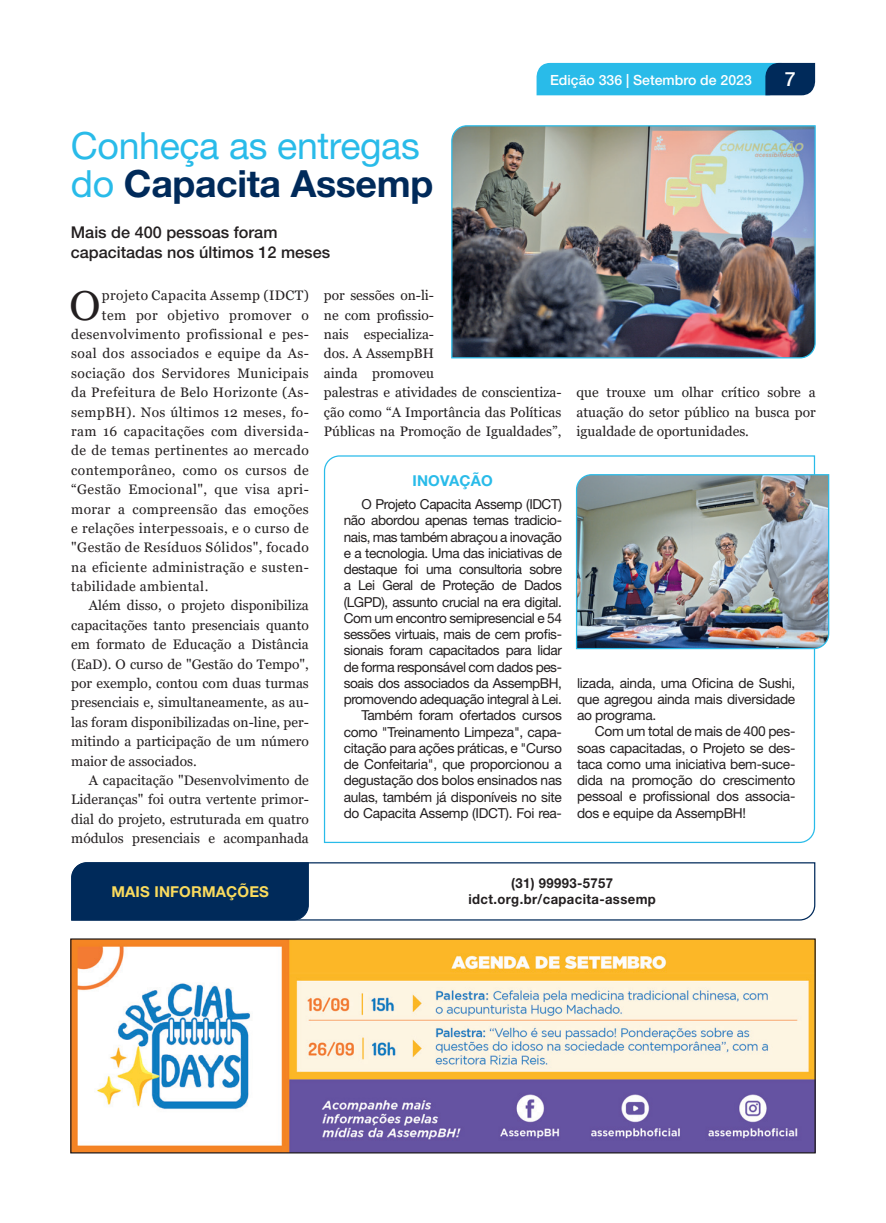
<style>
.page{position:relative;width:886px;height:1223px;background:#fff}
.page>*{position:absolute;margin:0;border:0;box-sizing:border-box;transform-origin:0 0}
.Corpo_texto{font:41.75px "Georgia";color:#231f20}
.título_materia{font:37.5px "Helvetica Neue LT Std";letter-spacing:-.01em;color:#29bbe9}
.título_materia-2{font:700 37.5px "Helvetica Neue LT Std";letter-spacing:-.01em;color:#002a5a}
.t1{font:500 19.62px "Helvetica Neue LT Std";color:#fff}
.subtitulo_materia{font:500 16.25px "Helvetica Neue LT Std";color:#231f20}
.t2{font:700 15px "Helvetica Neue LT Std";letter-spacing:.01em;color:#fadb5e}
.t3{font:700 15px "Helvetica Neue LT Std";letter-spacing:.01em;color:#29bbe9}
.t4{font:500 14px "Helvetica Neue LT Std";color:#fff}
.Corpo_texto-2{font:13.75px/19.4px "Georgia";letter-spacing:.03em;color:#231f20;text-align:justify}
.t5{font:13.75px/16.2px "Helvetica Neue LT Std";letter-spacing:-.02em;color:#231f20;text-align:justify}
.Corpo_texto-3{font:13.75px/19.4px "Georgia";color:#231f20}
.t6{font:700 13.75px "Helvetica Neue LT Std";letter-spacing:.03em;color:#231f20;scale:.95 1}
.s1{font-weight:400;color:#29bbe9}
</style>
<div class="page">
<svg style="left:536px;top:63px;width:279px;height:32px;background:#24a3d0"></svg>
<img style="left:451px;top:125px;width:365px;height:234px">
<svg style="left:323px;top:455px;width:493px;height:388px"></svg>
<img style="left:575px;top:473px;width:255px;height:177px">
<svg style="left:71px;top:862px;width:744px;height:59px"></svg>
<img style="left:72px;top:940px;width:742px;height:211px">
<div style="left:70px;top:938px;width:746px;height:215px;border:1px solid #231f20"></div>
<p class="t4" style="left:550px;top:72px;width:203px">Edição 336 | Setembro de 2023</p>
<h3 class="t1" style="left:785px;top:68px;width:12px">7</h3>
<p class="título_materia" style="left:71px;top:123px;width:350px">Conheça as entregas</p>
<p class="título_materia-2" style="left:71px;top:160px;width:364px"><span class="s1">do</span> Capacita Assemp</p>
<p class="subtitulo_materia" style="left:71px;top:223px;width:208px">Mais de 400 pessoas foram</p>
<p class="subtitulo_materia" style="left:71px;top:242px;width:261px">capacitadas nos últimos 12 meses</p>
<p class="Corpo_texto-3" style="left:324px;top:286px;width:239px">por sessões on-li-<br>ne com profissio-<br>nais especializa-<br>dos. A AssempBH<br>ainda promoveu<br>palestras e atividades de conscientiza&shy;ção como “A Importância das Políticas<br>Públicas na Promoção de Igualdades”,</p>
<p class="Corpo_texto" style="left:70px;top:280px;width:33px">O</p>
<p class="Corpo_texto-2" style="left:102px;top:286px;width:208px">projeto Capacita Assemp (IDCT)</p>
<p class="Corpo_texto-2" style="left:102px;top:305px;width:208px">tem por objetivo promover o</p>
<p class="Corpo_texto-2" style="left:71px;top:325px;width:239px">desenvolvimento profissional e pes-</p>
<p class="Corpo_texto-2" style="left:71px;top:344px;width:239px">soal dos associados e equipe da As-</p>
<p class="Corpo_texto-2" style="left:71px;top:364px;width:239px">sociação dos Servidores Municipais</p>
<p class="Corpo_texto-2" style="left:71px;top:383px;width:239px">da Prefeitura de Belo Horizonte (As-</p>
<p class="Corpo_texto-2" style="left:71px;top:402px;width:239px">sempBH). Nos últimos 12 meses, fo-</p>
<p class="Corpo_texto-2" style="left:71px;top:422px;width:239px">ram 16 capacitações com diversida-</p>
<p class="Corpo_texto-2" style="left:71px;top:441px;width:239px">de de temas pertinentes ao mercado</p>
<p class="Corpo_texto-2" style="left:71px;top:460px;width:239px">contemporâneo, como os cursos de</p>
<p class="Corpo_texto-2" style="left:71px;top:480px;width:239px">“Gestão Emocional", que visa apri-</p>
<p class="Corpo_texto-2" style="left:71px;top:499px;width:239px">morar a compreensão das emoções</p>
<p class="Corpo_texto-2" style="left:71px;top:519px;width:239px">e relações interpessoais, e o curso de</p>
<p class="Corpo_texto-2" style="left:71px;top:538px;width:239px">"Gestão de Resíduos Sólidos", focado</p>
<p class="Corpo_texto-2" style="left:71px;top:557px;width:239px">na eficiente administração e susten-</p>
<p class="Corpo_texto-2" style="left:71px;top:577px;width:139px">tabilidade ambiental.</p>
<p class="Corpo_texto-2" style="left:71px;top:596px;width:239px;text-indent:18px">Além disso, o projeto disponibiliza capacitações tanto presenciais quanto em formato de Educação a Distância (EaD). O curso de "Gestão do Tempo", por exemplo, contou com duas turmas presenciais e, simultaneamente, as au&shy;las foram disponibilizadas on-line, per&shy;mitindo a participação de um número maior de associados.</p>
<p class="Corpo_texto-2" style="left:71px;top:770px;width:239px;text-indent:18px">A capacitação "Desenvolvimento de Lideranças" foi outra vertente primor&shy;dial do projeto, estruturada em quatro módulos presenciais e acompanhada</p>
<p class="t3" style="left:412px;top:471px;width:82px">INOVAÇÃO</p>
<p class="t5" style="left:344px;top:496px;width:220px;text-indent:18px">O Projeto Capacita Assemp (IDCT) não abordou apenas temas tradicio&shy;nais, mas também abraçou a inovação e a tecnologia. Uma das iniciativas de destaque foi uma consultoria sobre a Lei Geral de Proteção de Dados (LGPD), assunto crucial na era digital.<br>Com um encontro semipresencial e 54 sessões virtuais, mais de cem profis&shy;sionais foram capacitados para lidar de forma responsável com dados pes&shy;soais dos associados da AssempBH, promovendo adequação integral à Lei.</p>
<p class="t5" style="left:344px;top:707px;width:220px;text-indent:18px">Também foram ofertados cursos como "Treinamento Limpeza", capa&shy;citação para ações práticas, e "Curso de Confeitaria", que proporcionou a degustação dos bolos ensinados nas aulas, também já disponíveis no site do Capacita Assemp (IDCT). Foi rea-</p>
<p class="Corpo_texto-2" style="left:576px;top:383px;width:241px">que trouxe um olhar crítico sobre a atuação do setor público na busca por igualdade de oportunidades.</p>
<p class="t5" style="left:577px;top:674px;width:220px">lizada, ainda, uma Oficina de Sushi, que agregou ainda mais diversidade ao programa.</p>
<p class="t5" style="left:577px;top:723px;width:220px;text-indent:18px">Com um total de mais de 400 pes&shy;soas capacitadas, o Projeto se des&shy;taca como uma iniciativa bem-suce&shy;dida na promoção do crescimento pessoal e profissional dos associa&shy;dos e equipe da AssempBH!</p>
<p class="t2" style="left:111px;top:882px;width:159px">MAIS INFORMAÇÕES</p>
<p class="t6" style="left:511px;top:874px;width:109px">(31) 99993-5757</p>
<p class="t6" style="left:468px;top:891px;width:199px">idct.org.br/capacita-assemp</p>
</div>
